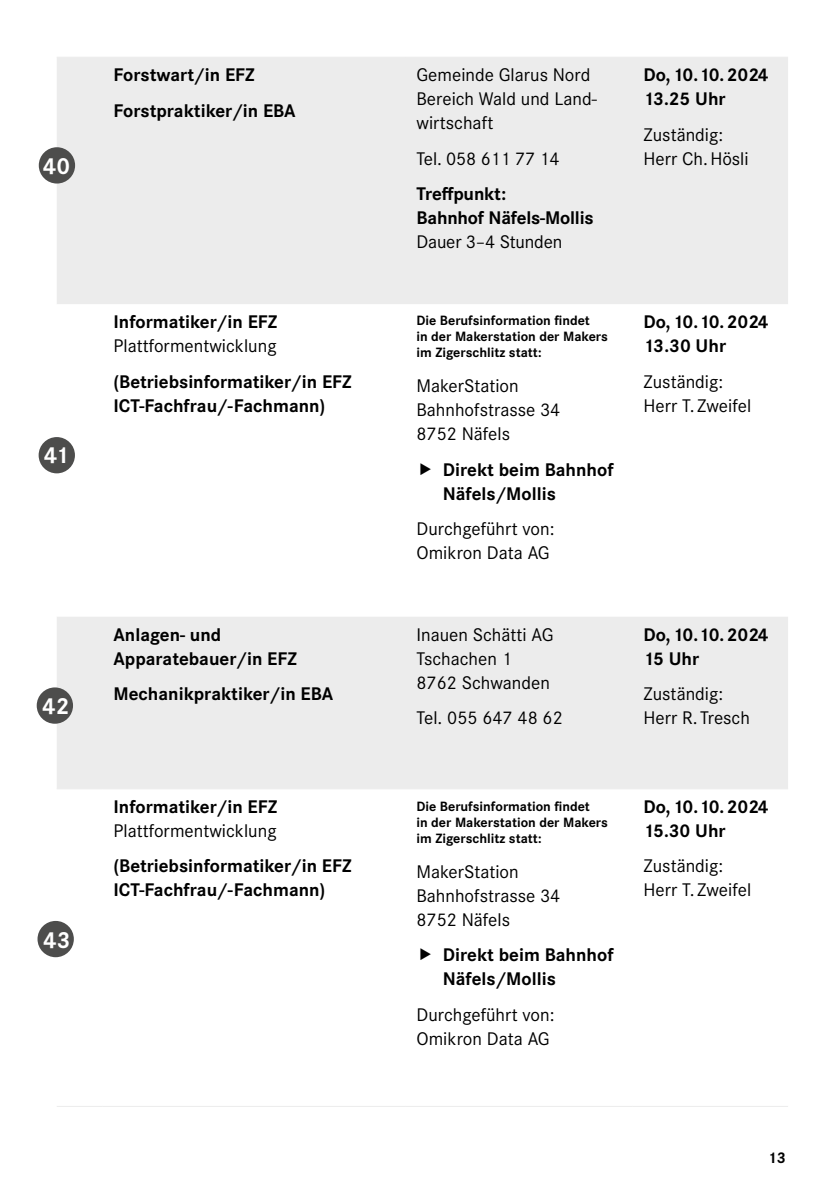
<style>
.page{position:relative;width:840px;height:1191px;background:#fff}
.page>*{position:absolute;margin:0;border:0;box-sizing:border-box;transform-origin:0 0}
.t1{font:700 24px "Corporate S";color:#fff}
.t2{font:700 19px/24px "Corporate S";color:#000}
.t3{font:19px/24px "Corporate S";color:#000}
.t4{font:700 16px "Corporate S";color:#000}
.t5{font:700 14px/16px "Corporate S";color:#000}
</style>
<div class="page">
<div style="left:57px;top:58px;width:730px;height:246px;background:#ececec"></div>
<svg style="left:57px;top:437px;width:730px;height:521px"></svg>
<hr style="left:57px;top:788px;width:45px;height:1px;background:#ececec">
<hr style="left:102px;top:788px;width:303px;height:1px;background:#ececec">
<hr style="left:405px;top:788px;width:226px;height:1px;background:#ececec">
<hr style="left:631px;top:788px;width:156px;height:1px;background:#ececec">
<hr style="left:57px;top:1106px;width:45px;height:1px;background:#ececec">
<hr style="left:102px;top:1106px;width:303px;height:1px;background:#ececec">
<hr style="left:405px;top:1106px;width:226px;height:1px;background:#ececec">
<hr style="left:631px;top:1106px;width:156px;height:1px;background:#ececec">
<hr style="left:57px;top:57px;width:45px;height:1px;background:#ececec">
<hr style="left:102px;top:57px;width:303px;height:1px;background:#ececec">
<hr style="left:405px;top:57px;width:226px;height:1px;background:#ececec">
<hr style="left:631px;top:57px;width:156px;height:1px;background:#ececec">
<div style="left:39px;top:147px;width:36px;height:36px;background:#4d4d4c;border-radius:50%"></div>
<div style="left:37px;top:687px;width:36px;height:36px;background:#4d4d4c;border-radius:50%"></div>
<div style="left:37px;top:921px;width:37px;height:36px;background:#4d4d4c;border-radius:50%"></div>
<div style="left:39px;top:437px;width:36px;height:36px;background:#4d4d4c;border-radius:50%"></div>
<svg style="left:420px;top:463px;width:32px;height:14px"></svg>
<svg style="left:420px;top:948px;width:32px;height:10px"></svg>
<p class="t1" style="left:43px;top:152px;width:29px">40</p>
<p class="t1" style="left:44px;top:441px;width:27px">41</p>
<p class="t1" style="left:42px;top:692px;width:29px">42</p>
<p class="t1" style="left:43px;top:925px;width:29px">43</p>
<p class="t2" style="left:113px;top:58px;width:184px;line-height:35.4px">Forstwart/in EFZ<br>Forstpraktiker/in EBA</p>
<p class="t3" style="left:416px;top:63px;width:182px">Gemeinde Glarus Nord<br>Bereich Wald und Land&shy;wirtschaft</p>
<p class="t3" style="left:416px;top:146px;width:145px">Tel. 058 611 77 14</p>
<p class="t2" style="left:416px;top:182px;width:179px">Treffpunkt:<br>Bahnhof Näfels-Mollis</p>
<p class="t3" style="left:416px;top:230px;width:147px">Dauer 3–4 Stunden</p>
<p class="t2" style="left:113px;top:311px;width:165px">Informatiker/in EFZ</p>
<p class="t3" style="left:113px;top:334px;width:164px">Plattformentwicklung</p>
<p class="t2" style="left:113px;top:370px;width:239px">(Betriebsinformatiker/in EFZ<br>ICT-Fachfrau/-Fachmann)</p>
<p class="t5" style="left:416px;top:313px;width:193px">Die Berufsinformation findet<br>in der Makerstation der Makers im Zigerschlitz statt:</p>
<p class="t3" style="left:416px;top:374px;width:145px">MakerStation<br>Bahnhofstrasse 34<br>8752 Näfels</p>
<p class="t2" style="left:442px;top:458px;width:172px">Direkt beim Bahnhof<br>Näfels/Mollis</p>
<p class="t3" style="left:416px;top:517px;width:139px">Durchgeführt von:<br>Omikron Data AG</p>
<p class="t2" style="left:113px;top:623px;width:185px">Anlagen- und<br>Apparatebauer/in EFZ</p>
<p class="t2" style="left:113px;top:682px;width:221px">Mechanikpraktiker/in EBA</p>
<p class="t3" style="left:416px;top:622px;width:139px">Inauen Schätti AG<br>Tschachen 1<br>8762 Schwanden</p>
<p class="t3" style="left:416px;top:705px;width:148px">Tel. 055 647 48 62</p>
<p class="t2" style="left:113px;top:795px;width:165px">Informatiker/in EFZ</p>
<p class="t3" style="left:113px;top:818px;width:164px">Plattformentwicklung</p>
<p class="t2" style="left:113px;top:854px;width:239px">(Betriebsinformatiker/in EFZ<br>ICT-Fachfrau/-Fachmann)</p>
<p class="t5" style="left:416px;top:798px;width:193px">Die Berufsinformation findet<br>in der Makerstation der Makers im Zigerschlitz statt:</p>
<p class="t3" style="left:416px;top:860px;width:145px">MakerStation<br>Bahnhofstrasse 34<br>8752 Näfels</p>
<p class="t2" style="left:442px;top:943px;width:172px">Direkt beim Bahnhof<br>Näfels/Mollis</p>
<p class="t3" style="left:416px;top:1002px;width:139px">Durchgeführt von:<br>Omikron Data AG</p>
<p class="t2" style="left:643px;top:63px;width:126px">Do, 10.10.2024<br>13.25 Uhr</p>
<p class="t3" style="left:643px;top:122px;width:107px">Zuständig:<br>Herr Ch.Hösli</p>
<p class="t2" style="left:643px;top:311px;width:126px">Do, 10.10.2024<br>13.30 Uhr</p>
<p class="t3" style="left:643px;top:369px;width:109px">Zuständig:<br>Herr T. Zweifel</p>
<p class="t2" style="left:643px;top:623px;width:126px">Do, 10.10.2024<br>15 Uhr</p>
<p class="t3" style="left:643px;top:681px;width:108px">Zuständig:<br>Herr R. Tresch</p>
<p class="t2" style="left:643px;top:795px;width:126px">Do, 10.10.2024<br>15.30 Uhr</p>
<p class="t3" style="left:643px;top:854px;width:109px">Zuständig:<br>Herr T. Zweifel</p>
<p class="t4" style="left:767px;top:1148px;width:20px">13</p>
</div>
